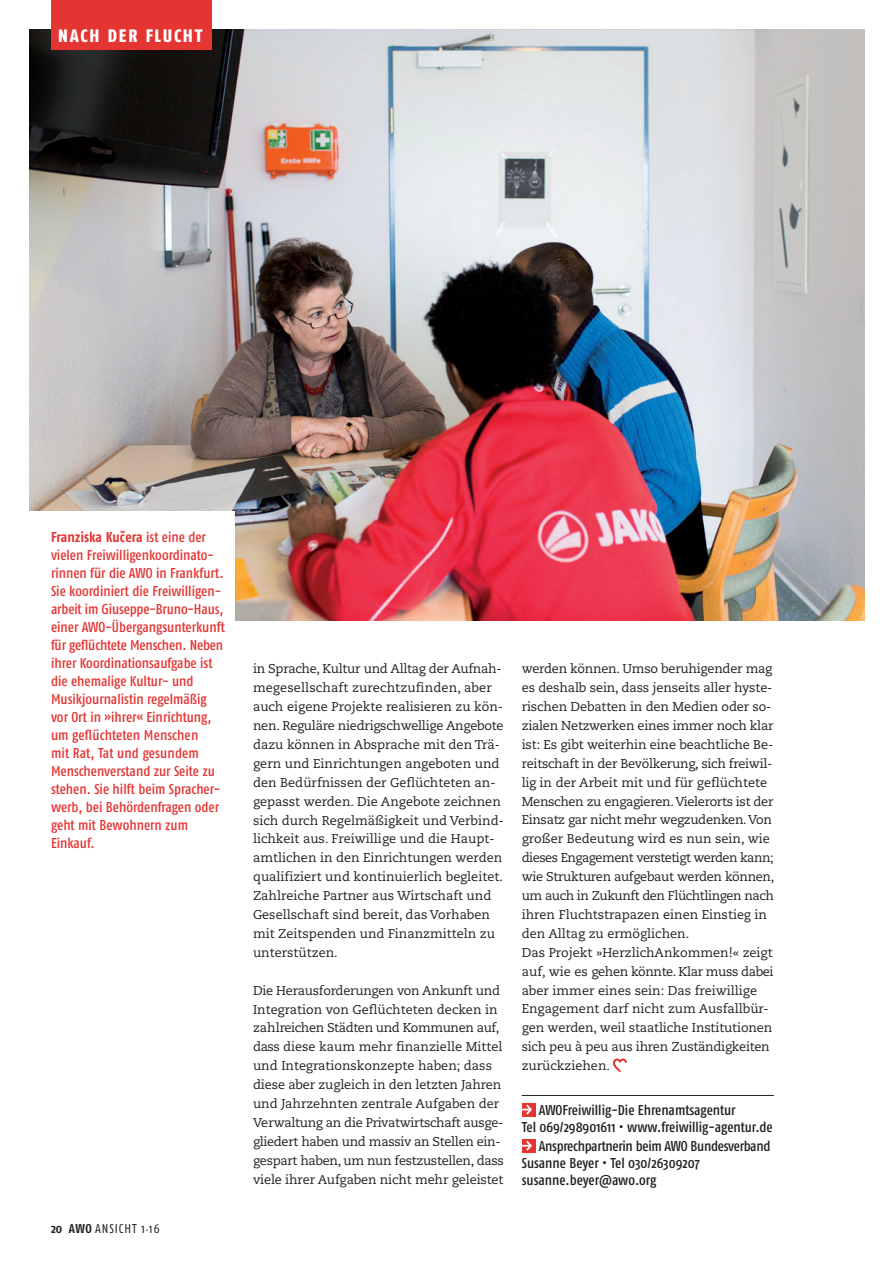
<style>
.page{position:relative;width:893px;height:1263px;background:#fff}
.page>*{position:absolute;margin:0;border:0;box-sizing:border-box;transform-origin:0 0}
.t1{font:18px "Fago Co Exb Lf";letter-spacing:.1em;color:#fff}
.t2{font:14.25px/18px "Fago Co Med";letter-spacing:-.005em;color:#e43533}
.t3{font:14.25px/17.2px "Fago Co Med";letter-spacing:-.005em;color:#231f20}
.t4{font:700 14.25px "Fago Co";letter-spacing:-.01em;color:#e43533}
.t5{font:12.75px/18.9px "Caecilia";letter-spacing:-.01em;color:#231f20}
.t6{font:12.75px "Fago Co";color:#231f20}
.s1{font-family:"Fago Co Med";font-weight:400}
.s2{font-weight:700}
.s3{font-size:7.5px}
</style>
<div class="page">
<img style="left:30px;top:30px;width:834px;height:591px">
<div style="left:0;top:511px;width:235px;height:336px;background:#fff"></div>
<svg style="left:613px;top:1058px;width:14px;height:15px"></svg>
<hr style="left:522px;top:1095px;width:252px;height:1px;background:#231f20">
<div style="left:522px;top:1103px;width:13px;height:13px;background:#e43533"></div>
<svg style="left:522px;top:1104px;width:10px;height:10px"></svg>
<div style="left:522px;top:1139px;width:13px;height:13px;background:#e43533"></div>
<svg style="left:522px;top:1141px;width:10px;height:10px"></svg>
<div style="left:51px;top:0;width:160px;height:49px;background:#e43533"></div>
<h1 class="t1" style="left:58px;top:25px;width:37px">AWO</h1>
<h1 class="t1" style="left:58px;top:25px;width:145px">NACH DER FLUCHT</h1>
<h1 class="t1" style="left:102px;top:25px;width:56px">THEMA</h1>
<p class="t4" style="left:51px;top:529px;width:157px">Franziska Kucˇera <span class="s1">ist eine der</span></p>
<p class="t2" style="left:51px;top:546px;width:176px">vielen Freiwilligenkoordinato&shy;rinnen für die AWO in Frankfurt.<br>Sie koordiniert die Freiwilligen&shy;arbeit im Giuseppe-Bruno-Haus, einer AWO-Übergangsunterkunft für geflüchtete Menschen. Neben ihrer Koordinationsaufgabe ist die ehemalige Kultur- und<br>Musikjournalistin regelmäßig vor Ort in »ihrer« Einrichtung, um geflüchteten Menschen<br>mit Rat, Tat und gesundem<br>Menschenverstand zur Seite zu stehen. Sie hilft beim Spracher&shy;werb, bei Behördenfragen oder geht mit Bewohnern zum<br>Einkauf.</p>
<p class="t6" style="left:51px;top:1221px;width:58px"><span class="s2">20 AWO</span> ANSICHT</p>
<p class="t6" style="left:141px;top:1221px;width:20px">1 <span class="s3">•</span>16</p>
<p class="t5" style="left:253px;top:660px;width:252px">in Sprache, Kultur und Alltag der Aufnah&shy;megesellschaft zurechtzufinden, aber auch eigene Projekte realisieren zu kön&shy;nen. Reguläre niedrigschwellige Angebote dazu können in Absprache mit den Trä&shy;gern und Einrichtungen angeboten und den Bedürfnissen der Geflüchteten an&shy;gepasst werden. Die Angebote zeichnen sich durch Regelmäßigkeit und Verbind&shy;lichkeit aus. Freiwillige und die Haupt&shy;amtlichen in den Einrichtungen werden qualifiziert und kontinuierlich begleitet.<br>Zahlreiche Partner aus Wirtschaft und Gesellschaft sind bereit, das Vorhaben mit Zeitspenden und Finanzmitteln zu unterstützen.</p>
<p class="t5" style="left:253px;top:981px;width:252px">Die Herausforderungen von Ankunft und Integration von Geflüchteten decken in zahlreichen Städten und Kommunen auf, dass diese kaum mehr finanzielle Mittel und Integrationskonzepte haben; dass diese aber zugleich in den letzten Jahren und Jahrzehnten zentrale Aufgaben der Verwaltung an die Privatwirtschaft ausge&shy;gliedert haben und massiv an Stellen ein&shy;gespart haben, um nun festzustellen, dass viele ihrer Aufgaben nicht mehr geleistet</p>
<p class="t5" style="left:522px;top:660px;width:254px">werden können. Umso beruhigender mag es deshalb sein, dass jenseits aller hyste&shy;rischen Debatten in den Medien oder so&shy;zialen Netzwerken eines immer noch klar ist: Es gibt weiterhin eine beachtliche Be&shy;reitschaft in der Bevölkerung, sich freiwil&shy;lig in der Arbeit mit und für geflüchtete Menschen zu engagieren. Vielerorts ist der Einsatz gar nicht mehr wegzudenken. Von großer Bedeutung wird es nun sein, wie dieses Engagement verstetigt werden kann; wie Strukturen aufgebaut werden können, um auch in Zukunft den Flüchtlingen nach ihren Fluchtstrapazen einen Einstieg in den Alltag zu ermöglichen.<br>Das Projekt »HerzlichAnkommen!« zeigt auf, wie es gehen könnte. Klar muss dabei aber immer eines sein: Das freiwillige Engagement darf nicht zum Ausfallbür&shy;gen werden, weil staatliche Institutionen sich peu à peu aus ihren Zuständigkeiten zurückziehen.</p>
<p class="t3" style="left:522px;top:1101px;width:253px;text-indent:17px">AWOFreiwillig-Die Ehrenamtsagentur<br>Tel 069/298901611 • www.freiwillig-agentur.de</p>
<p class="t3" style="left:522px;top:1137px;width:250px;text-indent:17px">Ansprechpartnerin beim AWO Bundesverband<br>Susanne Beyer • Tel 030/26309207 susanne.beyer@awo.org</p>
</div>
